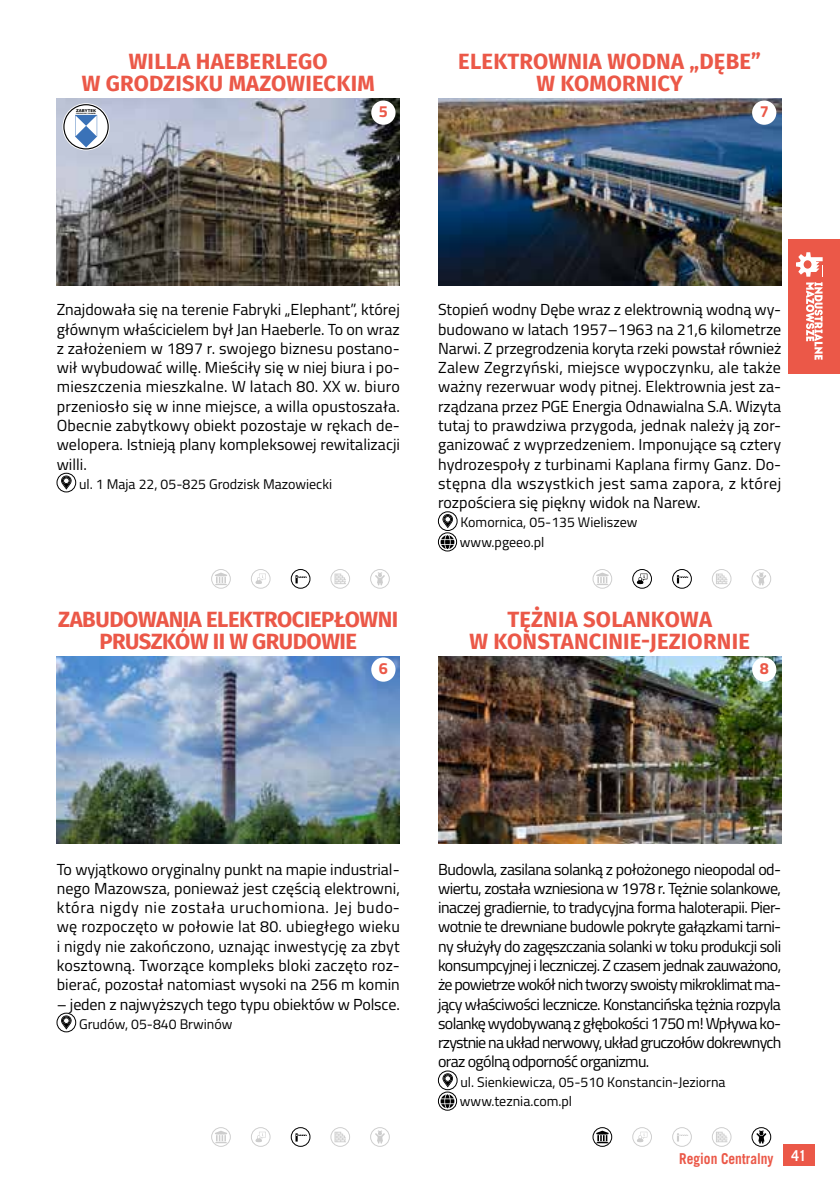
<style>
.page{position:relative;width:840px;height:1191px;background:#fff}
.page>*{position:absolute;margin:0;border:0;box-sizing:border-box;transform-origin:0 0}
.t1{font:700 22px/22px "Fira Sans";letter-spacing:.01em;color:#eb5848;text-align:center}
.t2{font:700 22px/22px "Fira Sans";letter-spacing:-.02em;color:#eb5848;text-align:center}
.t3{font:700 16.2px "Titillium";color:#eb5848}
.t4{font:16px/19.2px "Titillium";color:#000;text-align:justify}
.t5{font:700 15px "Trade Gothic LT Com";color:#eb5848;scale:.9 1}
.t6{font:14px/19.2px "Titillium";color:#000}
.t7{font:700 4px "Verdana";color:#000}
</style>
<div class="page">
<div style="left:787px;top:239px;width:52px;height:134px;background:#eb5848"></div>
<div style="left:782px;top:1144px;width:32px;height:22px;background:#eb5848"></div>
<svg style="left:796px;top:252px;width:26px;height:108px"></svg>
<img style="left:438px;top:98px;width:342px;height:187px">
<div style="left:438px;top:511px;width:19px;height:20px;border:1px solid #000;border-radius:50%"></div>
<svg style="left:442px;top:514px;width:11px;height:14px"></svg>
<svg style="left:440px;top:535px;width:14px;height:14px"></svg>
<div style="left:438px;top:532px;width:18px;height:19px;border:1px solid #000;border-radius:50%"></div>
<div style="left:592px;top:569px;width:19px;height:19px;border:1px solid #000;border-radius:50%"></div>
<svg style="left:596px;top:572px;width:12px;height:13px"></svg>
<div style="left:632px;top:569px;width:19px;height:19px;border:1px solid #000;border-radius:50%"></div>
<svg style="left:636px;top:573px;width:11px;height:11px"></svg>
<div style="left:672px;top:569px;width:19px;height:19px;border:1px solid #000;border-radius:50%"></div>
<svg style="left:676px;top:575px;width:11px;height:8px"></svg>
<div style="left:711px;top:569px;width:19px;height:19px;border:1px solid #000;border-radius:50%"></div>
<svg style="left:716px;top:573px;width:11px;height:11px"></svg>
<div style="left:751px;top:569px;width:19px;height:19px;border:1px solid #000;border-radius:50%"></div>
<svg style="left:756px;top:572px;width:9px;height:13px"></svg>
<img style="left:438px;top:656px;width:342px;height:187px">
<div style="left:438px;top:1070px;width:19px;height:20px;border:1px solid #000;border-radius:50%"></div>
<svg style="left:442px;top:1073px;width:11px;height:14px"></svg>
<svg style="left:440px;top:1094px;width:14px;height:14px"></svg>
<div style="left:438px;top:1091px;width:18px;height:19px;border:1px solid #000;border-radius:50%"></div>
<div style="left:592px;top:1127px;width:19px;height:19px;border:1px solid #000;border-radius:50%"></div>
<svg style="left:596px;top:1130px;width:12px;height:13px"></svg>
<div style="left:632px;top:1127px;width:19px;height:19px;border:1px solid #000;border-radius:50%"></div>
<svg style="left:637px;top:1131px;width:10px;height:11px"></svg>
<div style="left:672px;top:1127px;width:19px;height:19px;border:1px solid #000;border-radius:50%"></div>
<svg style="left:677px;top:1133px;width:10px;height:8px"></svg>
<div style="left:711px;top:1127px;width:19px;height:19px;border:1px solid #000;border-radius:50%"></div>
<svg style="left:716px;top:1131px;width:11px;height:11px"></svg>
<div style="left:751px;top:1127px;width:19px;height:19px;border:1px solid #000;border-radius:50%"></div>
<svg style="left:756px;top:1130px;width:9px;height:13px"></svg>
<img style="left:57px;top:98px;width:342px;height:187px">
<div style="left:57px;top:473px;width:19px;height:19px;border:1px solid #000;border-radius:50%"></div>
<svg style="left:61px;top:475px;width:11px;height:14px"></svg>
<div style="left:211px;top:569px;width:19px;height:19px;border:1px solid #000;border-radius:50%"></div>
<svg style="left:215px;top:572px;width:12px;height:13px"></svg>
<div style="left:251px;top:569px;width:19px;height:19px;border:1px solid #000;border-radius:50%"></div>
<svg style="left:255px;top:573px;width:11px;height:11px"></svg>
<div style="left:291px;top:569px;width:19px;height:19px;border:1px solid #000;border-radius:50%"></div>
<svg style="left:295px;top:575px;width:11px;height:8px"></svg>
<div style="left:330px;top:569px;width:19px;height:19px;border:1px solid #000;border-radius:50%"></div>
<svg style="left:334px;top:573px;width:12px;height:11px"></svg>
<div style="left:370px;top:569px;width:19px;height:19px;border:1px solid #000;border-radius:50%"></div>
<svg style="left:375px;top:572px;width:9px;height:13px"></svg>
<img style="left:57px;top:656px;width:342px;height:187px">
<div style="left:57px;top:1013px;width:19px;height:19px;border:1px solid #000;border-radius:50%"></div>
<svg style="left:61px;top:1015px;width:11px;height:14px"></svg>
<div style="left:211px;top:1127px;width:19px;height:19px;border:1px solid #000;border-radius:50%"></div>
<svg style="left:215px;top:1130px;width:12px;height:13px"></svg>
<div style="left:251px;top:1127px;width:19px;height:19px;border:1px solid #000;border-radius:50%"></div>
<svg style="left:255px;top:1131px;width:11px;height:11px"></svg>
<div style="left:291px;top:1127px;width:19px;height:19px;border:1px solid #000;border-radius:50%"></div>
<svg style="left:295px;top:1133px;width:11px;height:8px"></svg>
<div style="left:330px;top:1127px;width:19px;height:19px;border:1px solid #000;border-radius:50%"></div>
<svg style="left:334px;top:1131px;width:12px;height:11px"></svg>
<div style="left:370px;top:1127px;width:19px;height:19px;border:1px solid #000;border-radius:50%"></div>
<svg style="left:375px;top:1130px;width:9px;height:13px"></svg>
<svg style="left:62px;top:103px;width:48px;height:47px"></svg>
<div style="left:63px;top:104px;width:46px;height:45px;border:1px solid #000;border-radius:50%"></div>
<svg style="left:75px;top:115px;width:22px;height:32px"></svg>
<div style="left:371px;top:100px;width:24px;height:25px;background:#fff;border-radius:50%"></div>
<div style="left:371px;top:657px;width:24px;height:24px;background:#fff;border-radius:50%"></div>
<div style="left:751px;top:100px;width:24px;height:25px;background:#fff;border-radius:50%"></div>
<div style="left:751px;top:657px;width:24px;height:24px;background:#fff;border-radius:50%"></div>
<h1 class="t1" style="left:82px;top:49px;width:294px">WILLA HAEBERLEGO<br>W GRODZISKU MAZOWIECKIM</h1>
<p class="t7" style="left:76px;top:108px;width:22px">ZABYTEK</p>
<p class="t3" style="left:378px;top:99px;width:11px">5</p>
<h1 class="t1" style="left:458px;top:49px;width:304px">ELEKTROWNIA WODNA „DĘBE”<br>W KOMORNICY</h1>
<p class="t3" style="left:759px;top:99px;width:11px">7</p>
<p class="t4" style="left:57px;top:299px;width:344px">Znajdowała się na terenie Fabryki „Elephant”, której głównym właścicielem był Jan Haeberle. To on wraz z założeniem w 1897 r. swojego biznesu postano&shy;wił wybudować willę. Mieściły się w niej biura i po&shy;mieszczenia mieszkalne. W latach 80. XX w. biuro przeniosło się w inne miejsce, a willa opustoszała.<br>Obecnie zabytkowy obiekt pozostaje w rękach de&shy;welopera. Istnieją plany kompleksowej rewitalizacji willi.</p>
<p class="t6" style="left:79px;top:474px;width:254px">ul. 1 Maja 22, 05-825 Grodzisk Mazowiecki</p>
<h1 class="t2" style="left:58px;top:607px;width:341px">ZABUDOWANIA ELEKTROCIEPŁOWNI<br>PRUSZKÓW II W GRUDOWIE</h1>
<p class="t3" style="left:378px;top:656px;width:11px">6</p>
<p class="t4" style="left:438px;top:299px;width:344px">Stopień wodny Dębe wraz z elektrownią wodną wy&shy;budowano w latach 1957–1963 na 21,6 kilometrze Narwi. Z przegrodzenia koryta rzeki powstał również Zalew Zegrzyński, miejsce wypoczynku , ale także ważny rezerwuar wody pitnej. Elektrownia jest za&shy;rządzana przez PGE Energia Odnawialna S.A. Wizyta tutaj to prawdziwa przygoda, jednak należy ją zor&shy;ganizować z wyprzedzeniem. Imponujące są cztery hydrozespoły z turbinami Kaplana firmy Ganz. Do&shy;stępna dla wszystkich jest sama zapora, z której rozpościera się piękny widok na Narew.</p>
<p class="t6" style="left:459px;top:512px;width:179px">Komornica, 05-135 Wieliszew www.pgeeo.pl</p>
<h1 class="t1" style="left:469px;top:607px;width:282px">TĘŻNIA SOLANKOWA<br>W KONSTANCINIE-JEZIORNIE</h1>
<p class="t3" style="left:759px;top:656px;width:11px">8</p>
<p class="t4" style="left:57px;top:858px;width:344px">To wyjątkowo oryginalny punkt na mapie industrial&shy;nego Mazowsza, ponieważ jest częścią elektrowni, która nigdy nie została uruchomiona. Jej budo&shy;wę rozpoczęto w połowie lat 80. ubiegłego wieku i nigdy nie zakończono, uznając inwestycję za zbyt kosztowną. Tworzące kompleks bloki zaczęto roz&shy;bierać, pozostał natomiast wysoki na 256 m komin</p>
<p class="t4" style="left:57px;top:993px;width:344px">– jeden z najwyższych tego typu obiektów w Polsce.</p>
<p class="t6" style="left:79px;top:1013px;width:155px">Grudów, 05-840 Brwinów</p>
<p class="t4" style="left:438px;top:858px;width:344px">Budowla, zasilana solanką z położonego nieopodal od&shy;wiertu, została wzniesiona w 1978 r. Tężnie solankowe, inaczej gradiernie, to tradycyjna forma haloterapii. Pier&shy;wotnie te drewniane budowle pokryte gałązkami tarni&shy;ny służyły do zagęszczania solanki w toku produkcji soli konsumpcyjnej i leczniczej. Z czasem jednak zauważono, że powietrze wokół nich tworzy swoisty mikroklimat ma&shy;jący właściwości lecznicze. Konstancińska tężnia rozpyla solankę wydobywaną z głębokości 1750 m! Wpływa ko&shy;rzystnie na układ nerwowy, układ gruczołów dokrewnych oraz ogólną odporność organizmu.</p>
<p class="t6" style="left:459px;top:1071px;width:267px">ul. Sienkiewicza, 05-510 Konstancin-Jeziorna www.teznia.com.pl</p>
<p class="t5" style="left:678px;top:1149px;width:143px">Region Centralny <sup>41</sup></p>
</div>
